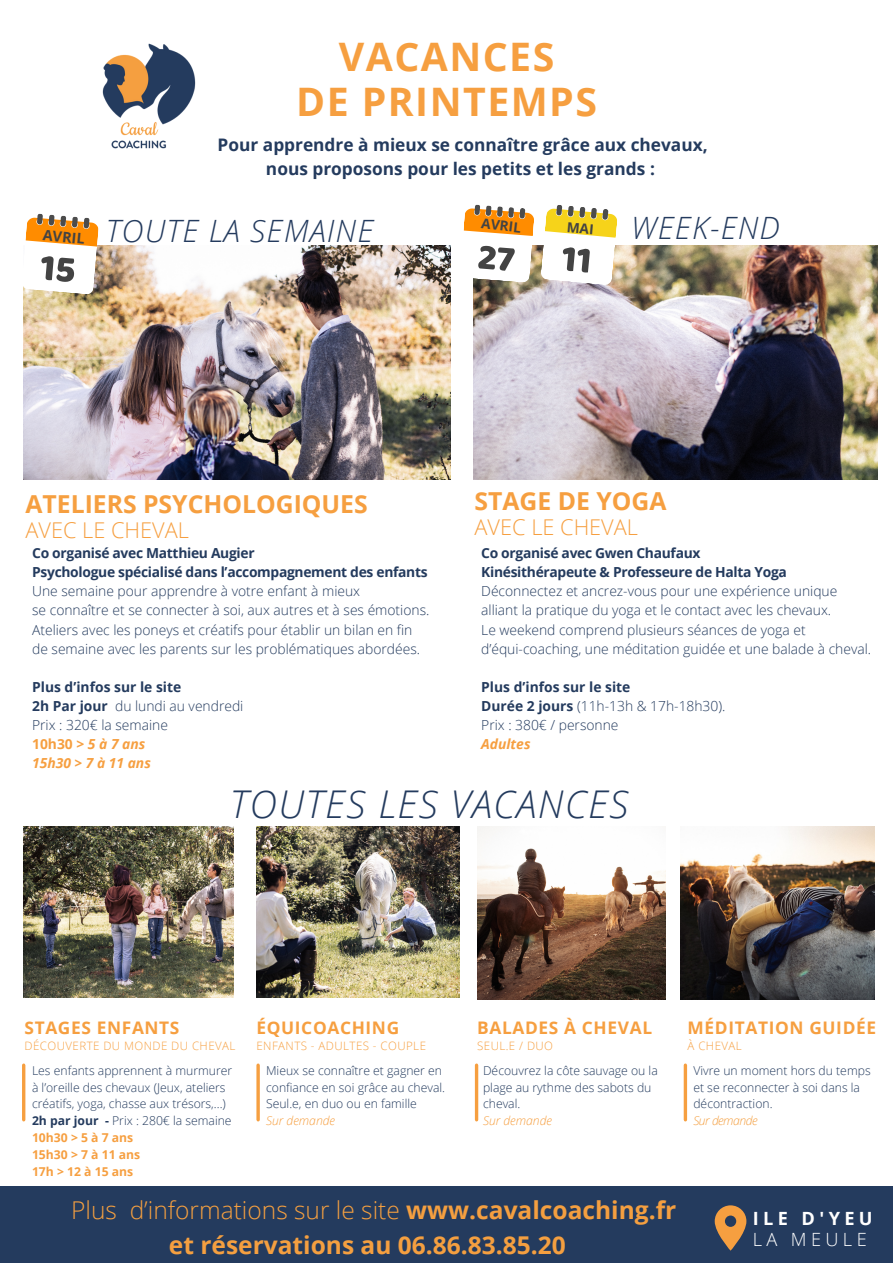
<style>
.page{position:relative;width:893px;height:1263px;background:#fff}
.page>*{position:absolute;margin:0;border:0;box-sizing:border-box;transform-origin:0 0}
.t1{font:700 39.3px/45px "Open Sans";letter-spacing:.035em;color:#f69f40;text-align:center}
.t2{font:italic 300 38.25px "Open Sans";letter-spacing:.04em;color:#243b5e}
.t3{font:italic 300 30.75px "Open Sans";letter-spacing:.04em;color:#243b5e}
.t4{font:700 24.75px "Open Sans";color:#f69f40}
.t5{font:700 24.53px/34.8px "Open Sans";color:#f49f40;text-align:center}
.t6{font:300 21.75px "Open Sans";color:#f69f40}
.t7{font:700 18.23px/21.5px "Open Sans";letter-spacing:.24em;color:#fff}
.t8{font:700 17.33px "Open Sans";letter-spacing:.035em;color:#f69f40}
.t9{font:700 17.25px "Open Sans";color:#243b5e}
.t10{font:700 14.55px "Open Sans";color:#434343}
.t11{font:300 13.88px/19.1px "Open Sans";color:#243b5e}
.t12{font:700 13.88px "Open Sans";letter-spacing:-.02em;color:#243b5e}
.t13{font:700 13.88px "Open Sans";color:#243b5e}
.t14{font:italic 700 13.88px "Open Sans";color:#f69f40}
.t15{font:700 13.8px "Open Sans";color:#434343}
.t16{font:300 12.15px/16.8px "Open Sans";color:#243b5e}
.t17{font:700 12.15px "Open Sans";color:#f69f40}
.t18{font:italic 300 12.15px "Open Sans";color:#f69f40}
.t19{font:italic 300 12.15px "Open Sans";letter-spacing:-.04em;color:#f49f40}
.t20{font:300 11.55px "Open Sans";letter-spacing:.035em;color:#f69f40}
.s1{font-weight:700}
.s2{font-weight:700;color:#f69f40}
.s3{font-weight:700;font-style:italic;color:#f69f40}
.s4{font-weight:300}
</style>
<div class="page">
<img style="left:102px;top:43px;width:94px;height:106px">
<div style="left:0;top:1186px;width:893px;height:77px;background:#243b5e"></div>
<svg style="left:714px;top:1205px;width:32px;height:45px"></svg>
<svg style="left:256px;top:1065px;width:4px;height:55px"></svg>
<hr style="left:475px;top:1065px;width:3px;height:55px;background:#f69f40">
<svg style="left:683px;top:1065px;width:4px;height:55px"></svg>
<img style="left:473px;top:246px;width:404px;height:234px">
<img style="left:256px;top:826px;width:203px;height:171px">
<img style="left:681px;top:826px;width:193px;height:174px">
<img style="left:477px;top:826px;width:188px;height:174px">
<img style="left:24px;top:246px;width:426px;height:234px">
<hr style="left:22px;top:1065px;width:3px;height:55px;background:#f69f40">
<img style="left:24px;top:826px;width:210px;height:171px">
<svg style="left:23px;top:213px;width:76px;height:82px"></svg>
<svg style="left:463px;top:204px;width:155px;height:82px"></svg>
<p class="t1" style="left:296px;top:34px;width:302px">VACANCES<br>DE PRINTEMPS</p>
<p class="t10" style="left:44px;top:224px;width:44px;rotate:6deg">AVRIL</p>
<p class="t9" style="left:218px;top:132px;width:491px">Pour apprendre à mieux se connaître grâce aux chevaux,</p>
<p class="t9" style="left:266px;top:156px;width:390px">nous proposons pour les petits et les grands :</p>
<p class="t3" style="left:106px;top:209px;width:269px">TOUTE LA SEMAINE</p>
<p class="t3" style="left:631px;top:206px;width:150px">WEEK-END</p>
<p class="t15" style="left:483px;top:213px;width:41px;rotate:7deg">AVRIL</p>
<p class="t4" style="left:25px;top:487px;width:344px">ATELIERS PSYCHOLOGIQUES</p>
<p class="t6" style="left:25px;top:515px;width:165px">AVEC LE CHEVAL</p>
<h2 class="t12" style="left:32px;top:543px;width:224px">Co organisé avec Matthieu Augier</h2>
<p class="t12" style="left:32px;top:562px;width:397px">Psychologue spécialisé dans l’accompagnement des enfants</p>
<p class="t11" style="left:32px;top:581px;width:329px">Une semaine pour apprendre à votre enfant à mieux</p>
<p class="t11" style="left:32px;top:600px;width:399px">se connaître et se connecter à soi, aux autres et à ses émotions.</p>
<p class="t11" style="left:32px;top:620px;width:382px">Ateliers avec les poneys et créatifs pour établir un bilan en fin</p>
<p class="t11" style="left:32px;top:639px;width:389px">de semaine avec les parents sur les problématiques abordées.</p>
<p class="t13" style="left:32px;top:677px;width:151px">Plus d’infos sur le site</p>
<p class="t11" style="left:32px;top:696px;width:213px"><span class="s1">2h Par jour</span> du lundi au vendredi</p>
<p class="t11" style="left:32px;top:715px;width:137px">Prix : 320€ la semaine<br><span class="s2">10h30 &gt;</span> <span class="s3">5 à 7 ans</span></p>
<h6 class="t14" style="left:32px;top:754px;width:120px">15h30 &gt; 7 à 11 ans</h6>
<p class="t4" style="left:474px;top:484px;width:193px">STAGE DE YOGA</p>
<p class="t6" style="left:474px;top:512px;width:165px">AVEC LE CHEVAL</p>
<h3 class="t12" style="left:481px;top:543px;width:221px">Co organisé avec Gwen Chaufaux</h3>
<p class="t12" style="left:481px;top:562px;width:307px">Kinésithérapeute &amp; Professeure de Halta Yoga</p>
<h4 class="t11" style="left:481px;top:581px;width:358px">Déconnectez et ancrez-vous pour une expérience unique</h4>
<h4 class="t11" style="left:481px;top:600px;width:351px">alliant la pratique du yoga et le contact avec les chevaux.</h4>
<p class="t11" style="left:481px;top:620px;width:326px">Le weekend comprend plusieurs séances de yoga et</p>
<p class="t11" style="left:481px;top:639px;width:391px">d’équi-coaching, une méditation guidée et une balade à cheval.</p>
<p class="t13" style="left:481px;top:677px;width:151px">Plus d’infos sur le site</p>
<p class="t11" style="left:481px;top:696px;width:246px"><span class="s1">Durée 2 jours</span> (11h-13h &amp; 17h-18h30).</p>
<p class="t11" style="left:481px;top:715px;width:139px">Prix : 380€ / personne</p>
<p class="t14" style="left:481px;top:734px;width:51px">Adultes</p>
<p class="t2" style="left:230px;top:777px;width:400px">TOUTES LES VACANCES</p>
<p class="t8" style="left:25px;top:1015px;width:156px">STAGES ENFANTS</p>
<p class="t20" style="left:25px;top:1037px;width:212px">DÉCOUVERTE DU MONDE DU CHEVAL</p>
<p class="t16" style="left:32px;top:1061px;width:202px">Les enfants apprennent à murmurer à l’oreille des chevaux (Jeux, ateliers créatifs, yoga, chasse aux trésors,...)</p>
<p class="t16" style="left:32px;top:1112px;width:201px"><span class="s1">2h par jour -</span> Prix : 280€ la semaine</p>
<p class="t17" style="left:32px;top:1129px;width:103px">10h30 &gt; 5 à 7 ans</p>
<p class="t17" style="left:32px;top:1146px;width:110px">15h30 &gt; 7 à 11 ans</p>
<p class="t17" style="left:32px;top:1163px;width:103px">17h &gt; 12 à 15 ans</p>
<p class="t8" style="left:256px;top:1015px;width:144px">ÉQUICOACHING</p>
<p class="t20" style="left:256px;top:1038px;width:171px">ENFANTS - ADULTES - COUPLE</p>
<p class="t16" style="left:266px;top:1062px;width:180px">Mieux se connaître et gagner en confiance en soi grâce au cheval.</p>
<p class="t16" style="left:266px;top:1095px;width:152px">Seul.e, en duo ou en famille</p>
<p class="t18" style="left:266px;top:1112px;width:70px">Sur demande</p>
<p class="t8" style="left:477px;top:1015px;width:176px">BALADES À CHEVAL</p>
<p class="t20" style="left:477px;top:1038px;width:77px">SEUL.E / DUO</p>
<p class="t16" style="left:483px;top:1062px;width:176px">Découvrez la côte sauvage ou la plage au rythme des sabots du cheval.</p>
<p class="t18" style="left:483px;top:1112px;width:70px">Sur demande</p>
<p class="t5" style="left:71px;top:1192px;width:606px"><span class="s4">Plus d’informations sur le site</span> www.cavalcoaching.fr et réservations au 06.86.83.85.20</p>
<p class="t8" style="left:687px;top:1015px;width:190px">MÉDITATION GUIDÉE</p>
<p class="t20" style="left:687px;top:1038px;width:56px">À CHEVAL</p>
<p class="t16" style="left:693px;top:1062px;width:179px">Vivre un moment hors du temps</p>
<p class="t16" style="left:693px;top:1078px;width:168px">et se reconnecter à soi dans la décontraction.</p>
<p class="t19" style="left:693px;top:1112px;width:66px">Sur demande</p>
<p class="t7" style="left:753px;top:1207px;width:121px">ILE D'YEU<br><span class="s4">LA MEULE</span></p>
</div>
